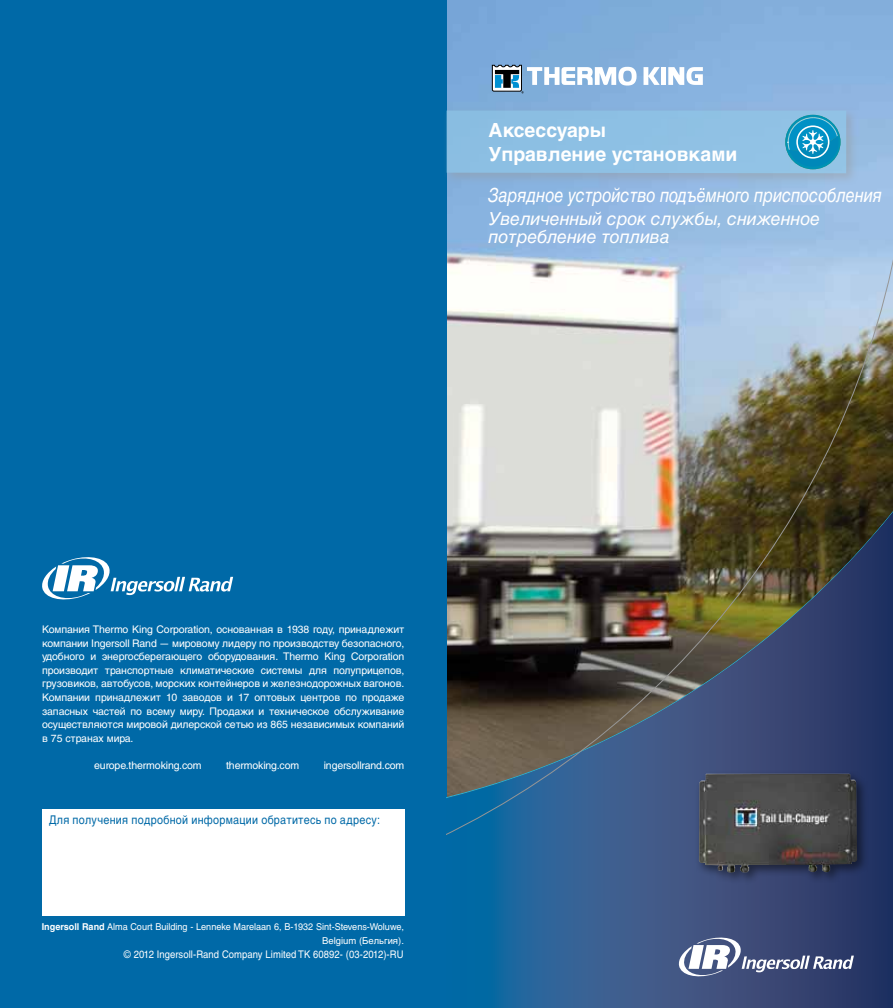
<style>
.page{position:relative;width:893px;height:1008px;background:#fff}
.page>*{position:absolute;margin:0;border:0;box-sizing:border-box;transform-origin:0 0}
.t1{font:italic 19.5px "Helvetica LTCYR";letter-spacing:-.01em;color:#fff;scale:.85 1}
.t2{font:700 19.5px/24px "Helvetica LTCYR";color:#fff}
.t3{font:italic 18px/18px "Helvetica LTCYR";letter-spacing:-.01em;color:#fff}
.t4{font:12px "Helvetica LTCYR";letter-spacing:.025em;color:#0069a7;scale:.9 1}
.t5{font:10.5px/13.5px "Helvetica LTCYR";letter-spacing:-.01em;color:#fff;text-align:justify}
.t6{font:10.5px "Helvetica LTCYR";letter-spacing:.01em;color:#fff;scale:.9 1}
.t7{font:9.45px/13.5px "Helvetica LTCYR";color:#fff;text-align:right;scale:.96 1}
.s1{font-weight:700}
</style>
<div class="page">
<img style="left:446px;top:0;width:447px;height:85px">
<div style="left:0;top:0;width:446px;height:1008px;background:#0069a7"></div>
<svg style="left:446px;top:839px;width:447px;height:169px;background:#2c578a"></svg>
<img style="left:446px;top:85px;width:447px;height:754px">
<svg style="left:491px;top:64px;width:146px;height:29px"></svg>
<svg style="left:643px;top:67px;width:17px;height:18px"></svg>
<div style="left:661px;top:67px;width:5px;height:18px;background:#fff"></div>
<svg style="left:668px;top:67px;width:35px;height:18px"></svg>
<svg style="left:446px;top:109px;width:402px;height:66px;background:#84bbdf"></svg>
<div style="left:695px;top:769px;width:174px;height:115px;background:#000;opacity:.5"></div>
<img style="left:699px;top:773px;width:158px;height:99px">
<svg style="left:42px;top:557px;width:191px;height:43px"></svg>
<div style="left:42px;top:809px;width:363px;height:106px;background:#fff"></div>
<svg style="left:678px;top:935px;width:176px;height:44px"></svg>
<h1 class="t2" style="left:489px;top:118px;width:250px">Аксессуары<br>Управление установками</h1>
<h1 class="t1" style="left:489px;top:185px;width:464px">Зарядное устройство подъёмного приспособления</h1>
<h2 class="t3" style="left:489px;top:210px;width:333px">Увеличенный срок службы, сниженное потребление топлива</h2>
<p class="t5" style="left:42px;top:623px;width:364px">Компания Thermo King Corporation, основанная в 1938 году, принадлежит компании Ingersoll Rand — мировому лидеру по производству безопасного, удобного и энергосберегающего оборудования. Thermo King Corporation производит транспортные климатические системы для полуприцепов, грузовиков, автобусов, морских контейнеров и железнодорожных вагонов.<br>Компании принадлежит 10 заводов и 17 оптовых центров по продаже запасных частей по всему миру. Продажи и техническое обслуживание осуществляются мировой дилерской сетью из 865 независимых компаний в 75 странах мира.</p>
<p class="t5" style="left:94px;top:758px;width:109px">europe.thermoking.com</p>
<p class="t5" style="left:226px;top:758px;width:75px">thermoking.com</p>
<p class="t5" style="left:324px;top:758px;width:82px">ingersollrand.com</p>
<p class="t4" style="left:49px;top:812px;width:369px">Для получения подробной информации обратитесь по адресу:</p>
<p class="t7" style="left:42px;top:920px;width:379px"><span class="s1">Ingersoll Rand</span> Alma Court Building - Lenneke Marelaan 6, B-1932 Sint-Stevens-Woluwe,<br>Belgium (Бельгия).</p>
<p class="t6" style="left:124px;top:948px;width:312px">© 2012 Ingersoll-Rand Company Limited TK 60892- (03-2012)-RU</p>
</div>
